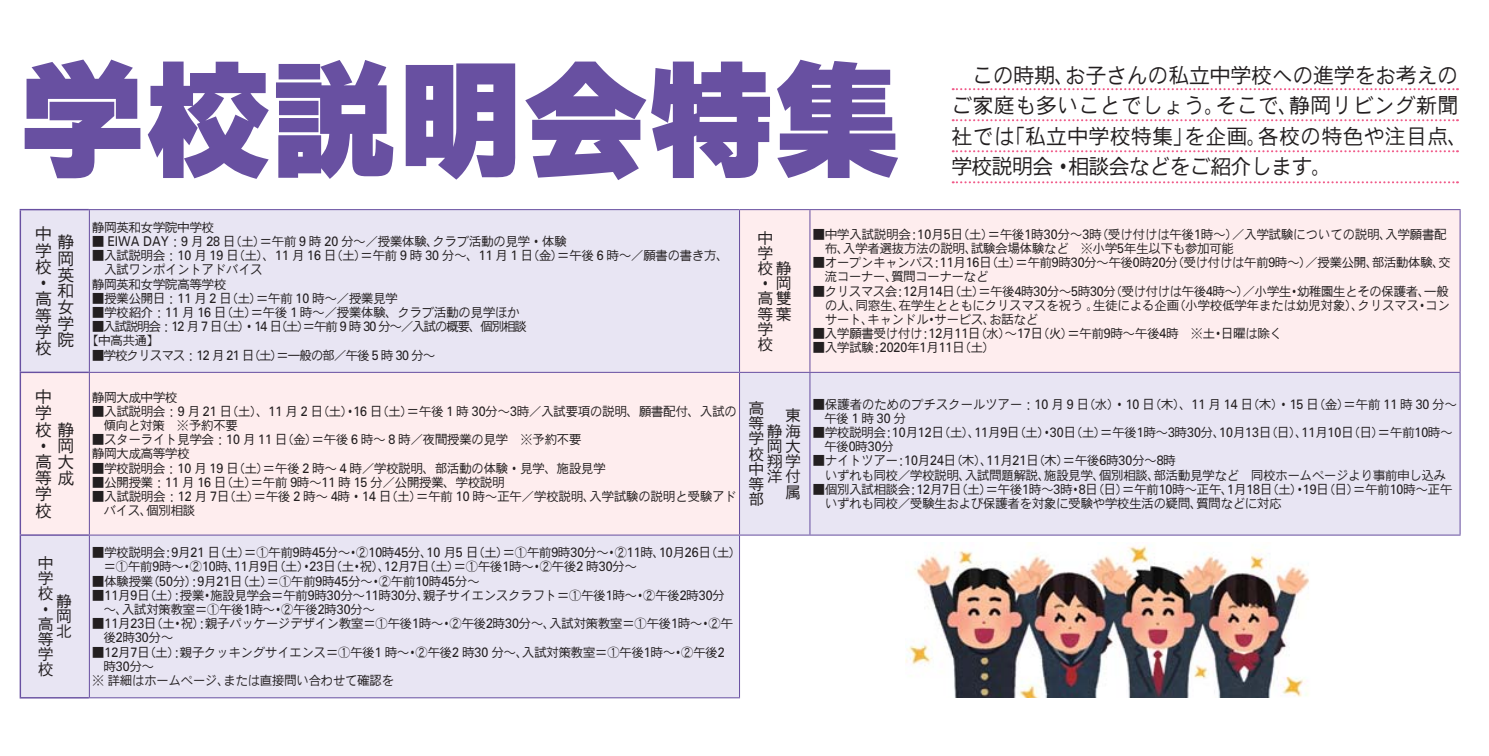
<style>
.page{position:relative;width:1489px;height:756px;background:#fff}
.page>*{position:absolute;margin:0;border:0;box-sizing:border-box;transform-origin:0 0}
.t1{font:125.75px "Iwa N Go Pro Hv 90 msp RKSJ H";color:#6850a1}
.t2{font:20.25px/30.5px "Iwa G News Pro Md 90 msp RKSJ H";letter-spacing:.045em;color:#231f20}
.t3{font:16.25px/16.2px "Iwa G News Pro Md 90 msp RKSJ H";color:#231f20}
.t4{font:15.25px/15.2px "Iwa G News Pro Md 90 msp RKSJ H";color:#231f20}
.t5{font:12.25px/14.2px "Iwa G News Pro Md 90 msp RKSJ H";color:#231f20}
.t6{font:12.25px/14.2px "Iwa G News Pro Md 90 msp RKSJ H";letter-spacing:-.07em;color:#231f20}
.t7{font:12.25px "Iwa G News Pro Md 90 msp RKSJ H";letter-spacing:-.05em;color:#231f20}
</style>
<div class="page">
<div style="left:21px;top:536px;width:718px;height:161px;background:#e8e5f3"></div>
<svg style="left:21px;top:210px;width:1438px;height:325px;background:#f2e8f0"></svg>
<hr style="left:20px;top:210px;width:1px;height:162px;background:#6850a1">
<hr style="left:20px;top:209px;width:69px;height:1px;background:#6850a1">
<hr style="left:89px;top:210px;width:1px;height:162px;background:#6850a1">
<hr style="left:89px;top:209px;width:650px;height:1px;background:#6850a1">
<hr style="left:20px;top:373px;width:1px;height:161px;background:#6850a1">
<hr style="left:20px;top:372px;width:69px;height:1px;background:#6850a1">
<hr style="left:89px;top:373px;width:1px;height:162px;background:#6850a1">
<hr style="left:89px;top:372px;width:650px;height:1px;background:#6850a1">
<hr style="left:739px;top:373px;width:1px;height:162px;background:#6850a1">
<hr style="left:809px;top:373px;width:1px;height:162px;background:#6850a1">
<hr style="left:1459px;top:373px;width:1px;height:162px;background:#6850a1">
<hr style="left:20px;top:536px;width:1px;height:161px;background:#6850a1">
<hr style="left:20px;top:534px;width:69px;height:2px;background:#6850a1">
<hr style="left:89px;top:536px;width:1px;height:161px;background:#6850a1">
<hr style="left:89px;top:535px;width:650px;height:1px;background:#6850a1">
<hr style="left:739px;top:210px;width:1px;height:162px;background:#6850a1">
<hr style="left:739px;top:536px;width:1px;height:161px;background:#6850a1">
<hr style="left:739px;top:209px;width:70px;height:1px;background:#6850a1">
<hr style="left:739px;top:535px;width:70px;height:1px;background:#6850a1">
<hr style="left:809px;top:210px;width:1px;height:162px;background:#6850a1">
<hr style="left:809px;top:209px;width:651px;height:1px;background:#6850a1">
<hr style="left:809px;top:535px;width:651px;height:1px;background:#6850a1">
<hr style="left:1459px;top:210px;width:1px;height:162px;background:#6850a1">
<hr style="left:20px;top:697px;width:69px;height:2px;background:#6850a1">
<hr style="left:89px;top:697px;width:651px;height:1px;background:#6850a1">
<hr style="left:739px;top:372px;width:721px;height:1px;background:#6850a1">
<img style="left:905px;top:545px;width:404px;height:153px">
<svg style="left:952px;top:88px;width:505px;height:2px"></svg>
<svg style="left:952px;top:119px;width:505px;height:2px"></svg>
<svg style="left:952px;top:150px;width:505px;height:2px"></svg>
<svg style="left:952px;top:181px;width:505px;height:2px"></svg>
<h1 class="t1" style="left:20px;top:73px;width:882px">学校説明会特集</h1>
<h2 class="t2" style="left:951px;top:63px;width:518px">　この時期、お子さんの私立中学校への進学をお考えのご家庭も多いことでしょう。そこで、静岡リビング新聞社では「私立中学校特集」を企画。各校の特色や注目点、学校説明会・相談会などをご紹介します。</h2>
<h3 class="t3" style="left:36px;top:228px;width:17px">中学校・高等学校</h3>
<h3 class="t3" style="left:58px;top:236px;width:17px;text-align:justify">静岡英和女学院</h3>
<h3 class="t3" style="left:36px;top:391px;width:17px">中学</h3>
<h3 class="t3" style="left:36px;top:440px;width:11px">・</h3>
<h3 class="t3" style="left:36px;top:488px;width:17px">学校</h3>
<h3 class="t3" style="left:36px;top:424px;width:40px;text-align:right">校静岡<br>高大等成</h3>
<p class="t5" style="left:92px;top:222px;width:123px">静岡英和女学院中学校</p>
<p class="t5" style="left:92px;top:236px;width:476px">■ EIWA DAY：9 月 28 日（土）＝午前 9 時 20 分～／授業体験、クラブ活動の見学・体験</p>
<p class="t5" style="left:92px;top:250px;width:637px">■入試説明会：10 月 19 日（土）、11 月 16 日（土）＝午前 9 時 30 分～、11 月 1 日（金）＝午後 6 時～／願書の書き方、　入試ワンポイントアドバイス　<br>静岡英和女学院高等学校</p>
<p class="t5" style="left:92px;top:293px;width:307px">■授業公開日：11 月 2 日（土）＝午前 10 時～／授業見学</p>
<p class="t5" style="left:92px;top:307px;width:429px">■学校紹介：11 月 16 日（土）＝午後 1 時～／授業体験、クラブ活動の見学ほか</p>
<p class="t6" style="left:86px;top:321px;width:442px;text-indent:6px">■入試説明会：12 月 7 日（土）・14 日（土）＝午前 9 時 30 分～／入試の概要、個別相談【中高共通】</p>
<p class="t7" style="left:92px;top:350px;width:344px">■学校クリスマス：12 月 21 日（土）＝一般の部／午後 5 時 30 分～</p>
<p class="t5" style="left:92px;top:391px;width:87px">静岡大成中学校</p>
<p class="t5" style="left:104px;top:406px;width:634px;text-indent:-12px">■入試説明会：9 月 21 日（土）、11 月 2 日（土）・16 日（土）＝午後 1 時 30分～3時／入試要項の説明、願書配付、入試の傾向と対策　※予約不要</p>
<p class="t5" style="left:92px;top:434px;width:490px">■スターライト見学会：10 月 11 日（金）＝午後 6 時～ 8 時／夜間授業の見学　※予約不要静岡大成高等学校</p>
<p class="t5" style="left:92px;top:462px;width:515px">■学校説明会：10 月 19 日（土）＝午後 2 時～ 4 時／学校説明、部活動の体験・見学、施設見学</p>
<p class="t5" style="left:92px;top:477px;width:414px">■公開授業：11 月 16 日（土）＝午前 9時～11 時 15 分／公開授業、学校説明</p>
<p class="t5" style="left:104px;top:491px;width:634px;text-indent:-11px">■入試説明会：12 月 7日（土）＝午後 2 時～ 4時・14 日（土）＝午前 10 時～正午／学校説明、入学試験の説明と受験アドバイス、個別相談</p>
<p class="t4" style="left:38px;top:558px;width:16px">中学校・高等学校</p>
<p class="t5" style="left:104px;top:547px;width:639px;text-indent:-12px">■学校説明会：9月21 日（土）＝①午前9時45分～・②10時45分、10 月5 日（土）＝①午前9時30分～・②11時、10月26日（土）＝①午前9時～・②10時、11月9日（土）・23日（土・祝）、12月7日（土）＝①午後1時～・②午後2 時30分～</p>
<p class="t5" style="left:92px;top:575px;width:389px">■体験授業（50分）：9月21日（土）＝①午前9時45分～・②午前10時45分～</p>
<p class="t5" style="left:104px;top:590px;width:622px;text-indent:-12px">■11月9日（土）：授業・施設見学会＝午前9時30分～11時30分、親子サイエンスクラフト＝①午後1時～・②午後2時30分～、入試対策教室＝①午後1時～・②午後2時30分～</p>
<p class="t5" style="left:104px;top:618px;width:630px;text-indent:-12px">■11月23日（土・祝）：親子パッケージデザイン教室＝①午後1時～・②午後2時30分～、入試対策教室＝①午後1時～・②午後2時30分～</p>
<p class="t5" style="left:92px;top:647px;width:634px">■12月7日（土）：親子クッキングサイエンス＝①午後1 時～・②午後2 時30 分～、入試対策教室＝①午後1時～・②午後2</p>
<p class="t5" style="left:104px;top:661px;width:52px">時30分～</p>
<p class="t5" style="left:92px;top:675px;width:303px">※ 詳細はホームページ、または直接問い合わせて確認を</p>
<p class="t4" style="left:56px;top:596px;width:16px;text-align:justify">静岡北</p>
<p class="t4" style="left:758px;top:232px;width:16px">中学</p>
<p class="t4" style="left:758px;top:278px;width:11px">・</p>
<p class="t4" style="left:758px;top:324px;width:16px">学校</p>
<p class="t4" style="left:758px;top:263px;width:35px;text-align:right">校静岡<br>高雙等葉</p>
<p class="t5" style="left:812px;top:229px;width:635px">■中学入試説明会：10月5日（土）＝午後1時30分～3時（受け付けは午後1時～）／入学試験についての説明、入学願書配　布、入学者選抜方法の説明、試験会場体験など　※小学5年生以下も参加可能</p>
<p class="t5" style="left:812px;top:257px;width:639px">■オープンキャンパス：11月16日（土）＝午前9時30分～午後0時20分（受け付けは午前9時～）／授業公開、部活動体験、交　流コーナー、質問コーナーなど</p>
<p class="t5" style="left:812px;top:286px;width:638px;text-align:justify">■クリスマス会：12月14日（土）＝午後4時30分～5時30分（受け付けは午後4時～）／小学生・幼稚園生とその保護者、一般　の人、同窓生、在学生とともにクリスマスを祝う 。生徒による企画（小学校低学年または幼児対象）、クリスマス・コン　サート、キャンドル・サービス、お話など</p>
<p class="t5" style="left:812px;top:328px;width:471px">■入学願書受け付け：12月11日（水）～17日（火）＝午前9時～午後4時　※土・日曜は除く</p>
<p class="t5" style="left:812px;top:342px;width:184px">■入学試験：2020年1月11日（土）</p>
<p class="t4" style="left:748px;top:403px;width:16px;text-align:justify">高等学校中等部</p>
<p class="t5" style="left:824px;top:399px;width:634px;text-indent:-12px">■保護者のためのプチスクールツアー：10 月 9 日（水）・10 日（木）、11 月 14 日（木）・15 日（金）＝午前 11 時 30 分～午後1時30分</p>
<p class="t4" style="left:767px;top:410px;width:35px;text-align:right">東静海岡大翔学洋付属</p>
<p class="t5" style="left:824px;top:427px;width:629px;text-indent:-12px">■学校説明会：10月12日（土）、11月9日（土）・30日（土）＝午後1時～3時30分、10月13日（日）、11月10日（日）＝午前10時～午後0時30分</p>
<p class="t5" style="left:812px;top:455px;width:634px">■ナイトツアー：10月24日（木）、11月21日（木）＝午後6時30分～8時<br>　いずれも同校／学校説明、入試問題解説、施設見学、個別相談、部活動見学など　同校ホームページより事前申し込み</p>
<p class="t5" style="left:812px;top:484px;width:641px">■個別入試相談会：12月7日（土）＝午後1時～3時・8日（日）＝午前10時～正午、1月18日（土）・19日（日）＝午前10時～正午　いずれも同校／受験生および保護者を対象に受験や学校生活の疑問、質問などに対応</p>
</div>
